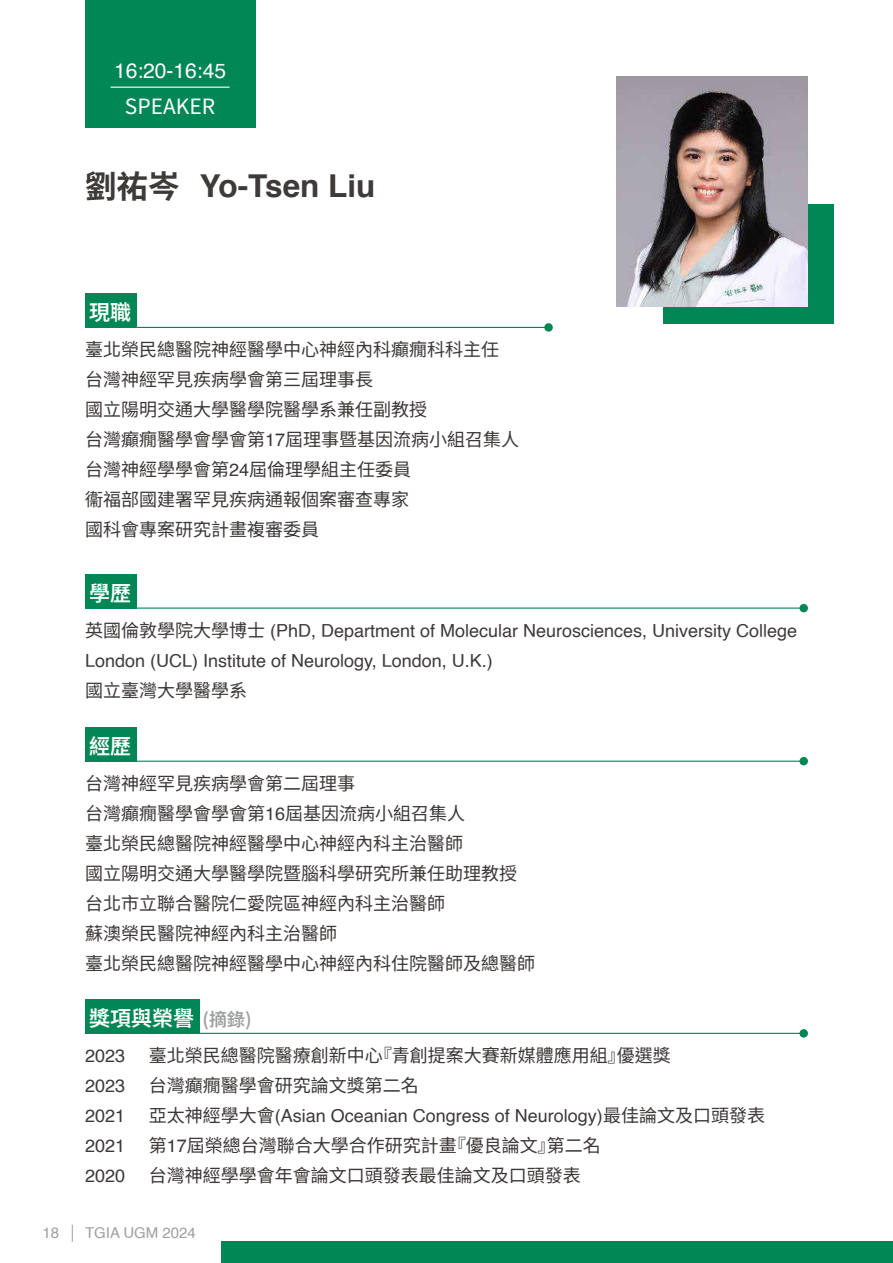
<style>
.page{position:relative;width:893px;height:1263px;background:#fff}
.page>*{position:absolute;margin:0;border:0;box-sizing:border-box;transform-origin:0 0}
.t1{font:700 31.5px "Helvetica";color:#3e3a39}
.t2{font:600 21px "Noto Sans TC";color:#fff}
.t3{font:21px "Helvetica";color:#fff}
.t4{font:21px "Noto Sans TC";color:#fff}
.t5{font:18px/30px "Noto Sans TC";color:#3e3a39}
.t6{font:18px/30px "Helvetica";color:#3e3a39}
.t7{font:15px "Helvetica";color:#9fa0a0}
.s1{font-family:"Noto Sans TC"}
.s2{font-family:"Helvetica"}
.s3{font-size:18px;color:#9fa0a0}
</style>
<div class="page">
<div style="left:85px;top:0;width:170px;height:128px;background:#008755"></div>
<div style="left:85px;top:293px;width:51px;height:34px;background:#008755"></div>
<div style="left:85px;top:574px;width:51px;height:34px;background:#008755"></div>
<div style="left:85px;top:727px;width:51px;height:34px;background:#008755"></div>
<div style="left:85px;top:999px;width:115px;height:34px;background:#008755"></div>
<hr style="left:85px;top:327px;width:464px;height:1px;background:#008755">
<div style="left:544px;top:323px;width:9px;height:9px;background:#008755;border-radius:50%"></div>
<hr style="left:85px;top:607px;width:719px;height:2px;background:#008755">
<div style="left:799px;top:604px;width:9px;height:8px;background:#008755;border-radius:50%"></div>
<hr style="left:85px;top:761px;width:719px;height:1px;background:#008755">
<div style="left:799px;top:757px;width:9px;height:8px;background:#008755;border-radius:50%"></div>
<hr style="left:85px;top:1033px;width:719px;height:1px;background:#008755">
<div style="left:799px;top:1029px;width:9px;height:8px;background:#008755;border-radius:50%"></div>
<div style="left:663px;top:204px;width:170px;height:119px;background:#008755"></div>
<div style="left:221px;top:1242px;width:672px;height:21px;background:#008755"></div>
<svg style="left:72px;top:1225px;width:1px;height:17px"></svg>
<img style="left:617px;top:77px;width:191px;height:229px">
<hr style="left:111px;top:87px;width:119px;height:1px;background:#fff">
<p class="t3" style="left:114px;top:54px;width:114px">16:20-16:45</p>
<p class="t4" style="left:125px;top:95px;width:92px">SPEAKER</p>
<h1 class="t1" style="left:85px;top:161px;width:292px"><span class="s1">劉祐岑</span> Yo-Tsen Liu</h1>
<p class="t7" style="left:43px;top:1221px;width:18px">18</p>
<p class="t2" style="left:89px;top:301px;width:44px">現職</p>
<p class="t5" style="left:85px;top:335px;width:436px">臺北榮民總醫院神經醫學中心神經內科癲癇科科主任台灣神經罕見疾病學會第三屆理事長<br>國立陽明交通大學醫學院醫學系兼任副教授<br>台灣癲癇醫學會學會第<span class="s2">17</span>屆理事暨基因流病小組召集人台灣神經學學會第<span class="s2">24</span>屆倫理學組主任委員<br>衞福部國建署罕見疾病通報個案審查專家<br>國科會專案研究計畫複審委員</p>
<p class="t2" style="left:89px;top:581px;width:44px">學歷</p>
<p class="t6" style="left:85px;top:616px;width:714px"><span class="s1">英國倫敦學院大學博士</span> (PhD, Department of Molecular Neurosciences, University College<br>London (UCL) Institute of Neurology, London, U.K.)</p>
<p class="t5" style="left:85px;top:675px;width:163px">國立臺灣大學醫學系</p>
<p class="t2" style="left:89px;top:735px;width:44px">經歷</p>
<p class="t5" style="left:85px;top:769px;width:452px">台灣神經罕見疾病學會第二屆理事<br>台灣癲癇醫學會學會第<span class="s2">16</span>屆基因流病小組召集人<br>臺北榮民總醫院神經醫學中心神經內科主治醫師<br>國立陽明交通大學醫學院暨腦科學研究所兼任助理教授台北市立聯合醫院仁愛院區神經內科主治醫師<br>蘇澳榮民醫院神經內科主治醫師<br>臺北榮民總醫院神經醫學中心神經內科住院醫師及總醫師</p>
<p class="t2" style="left:89px;top:1007px;width:164px">獎項與榮譽 <span class="s3">(摘錄)</span></p>
<p class="t6" style="left:85px;top:1041px;width:42px;text-align:justify">2023<br>2023<br>2021<br>2021<br>2020</p>
<p class="t5" style="left:149px;top:1041px;width:523px">臺北榮民總醫院醫療創新中心『青創提案大賽新媒體應用組』優選獎台灣癲癇醫學會研究論文獎第二名</p>
<p class="t6" style="left:149px;top:1101px;width:618px"><span class="s1">亞太神經學大會</span>(Asian Oceanian Congress of Neurology)<span class="s1">最佳論文及口頭發表</span></p>
<p class="t5" style="left:149px;top:1131px;width:454px">第<span class="s2">17</span>屆榮總台灣聯合大學合作研究計畫『優良論文』第二名台灣神經學學會年會論文口頭發表最佳論文及口頭發表</p>
<p class="t7" style="left:85px;top:1221px;width:112px">TGIA UGM 2024</p>
</div>
